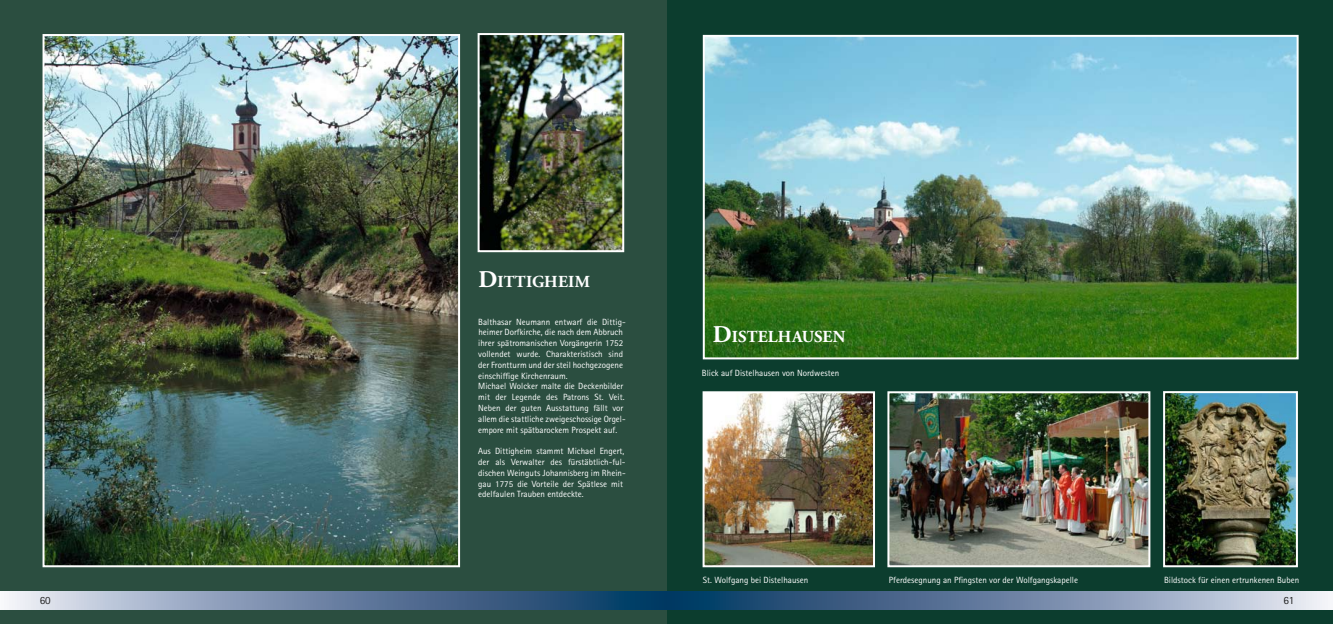
<style>
.page{position:relative;width:1333px;height:624px;background:#fff}
.page>*{position:absolute;margin:0;border:0;box-sizing:border-box;transform-origin:0 0}
.t1{font:700 16.8px "Adobe Garamond";letter-spacing:.01em;color:#fff}
.t2{font:11px "Rotis Sans Serif";color:#1d1d1d}
.t3{font:9px/10.8px "Rotis Sans Serif";color:#fff}
.s1{font-size:24px}
</style>
<div class="page">
<div style="left:666px;top:0;width:666px;height:624px;background:#0c3d2e"></div>
<div style="left:0;top:0;width:666px;height:624px;background:#2b4e40"></div>
<svg style="left:0;top:591px;width:666px;height:18px;background:#6f87a6"></svg>
<svg style="left:666px;top:591px;width:666px;height:18px;background:#6d86a5"></svg>
<img style="left:46px;top:37px;width:411px;height:527px">
<div style="left:43px;top:34px;width:417px;height:533px;border:2px solid #fff"></div>
<img style="left:480px;top:36px;width:141px;height:213px">
<div style="left:477px;top:33px;width:147px;height:219px;border:2px solid #fff"></div>
<img style="left:705px;top:38px;width:590px;height:318px">
<div style="left:702px;top:35px;width:596px;height:324px;border:2px solid #fff"></div>
<img style="left:1165px;top:394px;width:129px;height:170px">
<div style="left:1162px;top:391px;width:135px;height:176px;border:2px solid #fff"></div>
<img style="left:705px;top:394px;width:167px;height:170px">
<div style="left:702px;top:391px;width:173px;height:176px;border:2px solid #fff"></div>
<img style="left:890px;top:394px;width:257px;height:170px">
<div style="left:887px;top:391px;width:263px;height:176px;border:2px solid #fff"></div>
<h1 class="t1" style="left:478px;top:272px;width:113px"><span class="s1">D</span>ITTIGHEIM</h1>
<p class="t3" style="left:478px;top:316px;width:149px">Balthasar Neumann entwarf die Dittig&shy;heimer Dorfkirche, die nach dem Abbruch ihrer spätromanischen Vorgängerin 1752 vollendet wurde. Charakteristisch sind der Frontturm und der steil hochgezogene einschiffige Kirchenraum.<br>Michael Wolcker malte die Deckenbilder mit der Legende des Patrons St. Veit.<br>Neben der guten Ausstattung fällt vor allem die stattliche zweigeschossige Orgel&shy;empore mit spätbarockem Prospekt auf.</p>
<p class="t3" style="left:478px;top:445px;width:149px">Aus Dittigheim stammt Michael Engert, der als Verwalter des fürstäbtlich-ful&shy;dischen Weinguts Johannisberg im Rhein&shy;gau 1775 die Vorteile der Spätlese mit edelfaulen Trauben entdeckte.</p>
<h1 class="t1" style="left:713px;top:327px;width:134px"><span class="s1">D</span>ISTELHAUSEN</h1>
<p class="t3" style="left:701px;top:367px;width:139px">Blick auf Distelhausen von Nordwesten</p>
<p class="t3" style="left:703px;top:574px;width:107px">St. Wolfgang bei Distelhausen</p>
<p class="t3" style="left:888px;top:574px;width:191px">Pferdesegnung an Pfingsten vor der Wolfgangskapelle</p>
<p class="t3" style="left:1163px;top:574px;width:137px">Bildstock für einen ertrunkenen Buben</p>
<p class="t2" style="left:40px;top:593px;width:12px">60</p>
<p class="t2" style="left:1283px;top:593px;width:12px">61</p>
</div>
